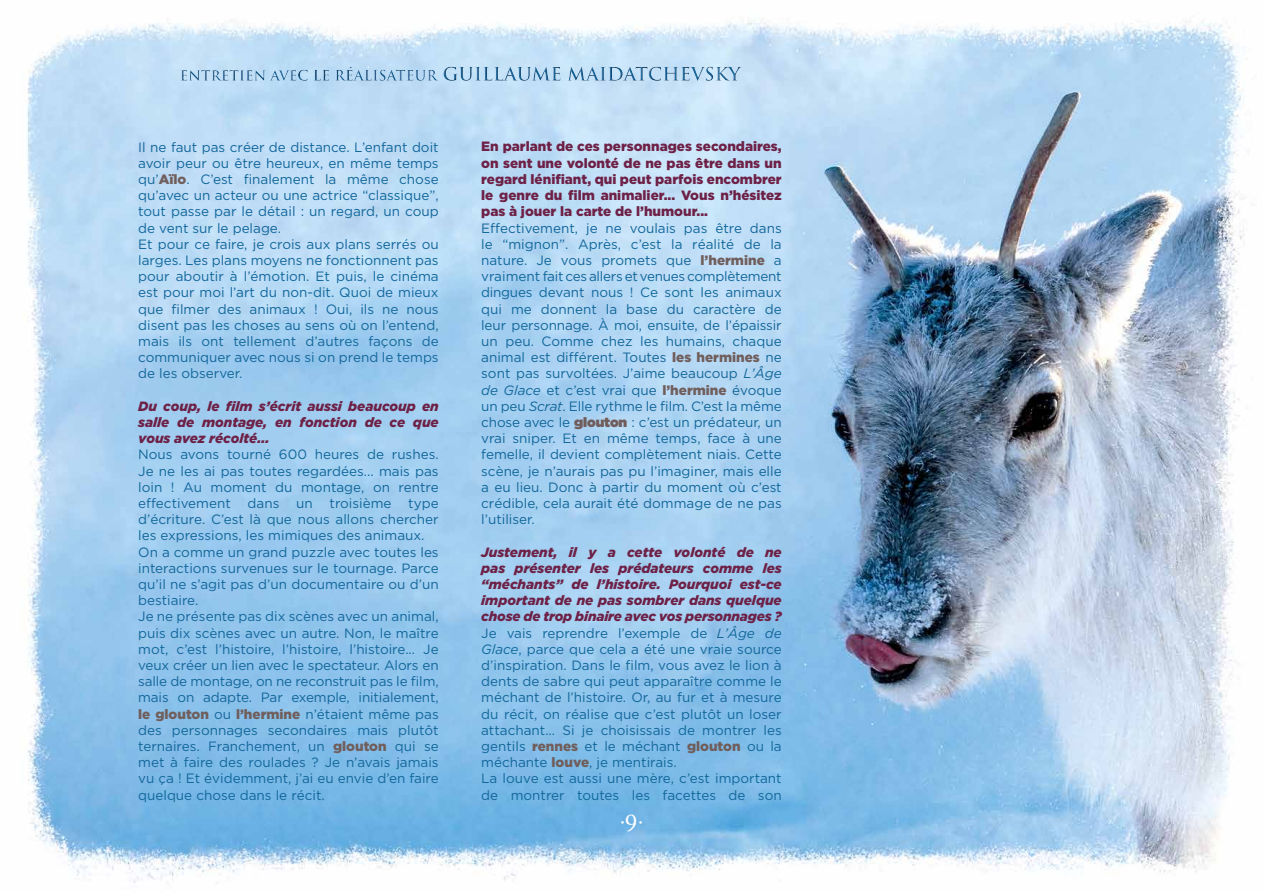
<style>
.page{position:relative;width:1263px;height:893px;background:#fff}
.page>*{position:absolute;margin:0;border:0;box-sizing:border-box;transform-origin:0 0}
.t1{font:19.5px "Portmanteau";color:#fff}
.t2{font:13.5px/16.2px "Gotham";color:#12679b}
.t3{font:900 13.5px/16.2px "Gotham";color:#6e2147;text-align:justify}
.t4{font:italic 900 13.5px/16.2px "Gotham";color:#6e2147;text-align:justify}
.s1{font-weight:900;color:#705e5c}
.s2{font-style:italic}
.s3{font-weight:900;font-style:italic;color:#6e2147}
</style>
<div class="page">
<img style="left:27px;top:21px;width:1224px;height:862px">
<img style="left:180px;top:80px;width:116px;height:1px">
<img style="left:180px;top:70px;width:116px;height:10px">
<img style="left:298px;top:67px;width:140px;height:14px">
<img style="left:443px;top:66px;width:298px;height:1px">
<img style="left:443px;top:80px;width:298px;height:1px">
<img style="left:443px;top:67px;width:298px;height:13px">
<p class="t2" style="left:138px;top:138px;width:302px">Il ne faut pas créer de distance. L’enfant doit avoir peur ou être heureux, en même temps qu’<span class="s1">Aïlo</span>. C’est finalement la même chose qu’avec un acteur ou une actrice “classique”, tout passe par le détail : un regard, un coup de vent sur le pelage.<br>Et pour ce faire, je crois aux plans serrés ou larges. Les plans moyens ne fonctionnent pas pour aboutir à l’émotion. Et puis, le cinéma est pour moi l’art du non-dit. Quoi de mieux que filmer des animaux ! Oui, ils ne nous disent pas les choses au sens où on l’entend, mais ils ont tellement d’autres façons de communiquer avec nous si on prend le temps de les observer.</p>
<p class="t4" style="left:138px;top:398px;width:302px">Du coup, le film s’écrit aussi beaucoup en salle de montage, en fonction de ce que vous avez récolté...</p>
<p class="t2" style="left:138px;top:446px;width:302px">Nous avons tourné 600 heures de rushes.<br>Je ne les ai pas toutes regardées... mais pas loin ! Au moment du montage, on rentre effectivement dans un troisième type d’écriture. C’est là que nous allons chercher les expressions, les mimiques des animaux.<br>On a comme un grand puzzle avec toutes les interactions survenues sur le tournage. Parce qu’il ne s’agit pas d’un documentaire ou d’un bestiaire.<br>Je ne présente pas dix scènes avec un animal, puis dix scènes avec un autre. Non, le maître mot, c’est l’histoire, l’histoire, l’histoire... Je veux créer un lien avec le spectateur. Alors en salle de montage, on ne reconstruit pas le film, mais on adapte. Par exemple, initialement, <span class="s1">le glouton</span> ou <span class="s1">l’hermine</span> n’étaient même pas des personnages secondaires mais plutôt ternaires. Franchement, un <span class="s1">glouton</span> qui se met à faire des roulades ? Je n’avais jamais vu ça ! Et évidemment, j’ai eu envie d’en faire quelque chose dans le récit.</p>
<p class="t3" style="left:481px;top:138px;width:302px">En parlant de ces personnages secondaires, on sent une volonté de ne pas être dans un regard lénifiant, qui peut parfois encombrer le genre du film animalier... Vous n’hésitez pas à jouer la carte de l’humour...</p>
<p class="t2" style="left:481px;top:219px;width:302px;text-align:justify">Effectivement, je ne voulais pas être dans le “mignon”. Après, c’est la réalité de la nature. Je vous promets que <span class="s1">l’hermine</span> a vraiment fait ces allers et venues complètement dingues devant nous ! Ce sont les animaux qui me donnent la base du caractère de leur personnage. À moi, ensuite, de l’épaissir un peu. Comme chez les humains, chaque animal est différent. Toutes <span class="s1">les hermines</span> ne sont pas survoltées. J’aime beaucoup <span class="s2">L’Âge de Glace</span> et c’est vrai que <span class="s1">l’hermine</span> évoque un peu <span class="s2">Scrat</span>. Elle rythme le film. C’est la même chose avec le <span class="s1">glouton</span> : c’est un prédateur, un vrai sniper. Et en même temps, face à une femelle, il devient complètement niais. Cette scène, je n’aurais pas pu l’imaginer, mais elle a eu lieu. Donc à partir du moment où c’est crédible, cela aurait été dommage de ne pas l’utiliser.</p>
<p class="t2" style="left:481px;top:543px;width:302px"><span class="s3">Justement, il y a cette volonté de ne pas présenter les prédateurs comme les “méchants” de l’histoire. Pourquoi est-ce important de ne pas sombrer dans quelque chose de trop binaire avec vos personnages ?<br></span>Je vais reprendre l’exemple de <span class="s2">L’Âge de Glace</span>, parce que cela a été une vraie source d’inspiration. Dans le film, vous avez le lion à dents de sabre qui peut apparaître comme le méchant de l’histoire. Or, au fur et à mesure du récit, on réalise que c’est plutôt un loser attachant... Si je choisissais de montrer les gentils <span class="s1">rennes</span> et le méchant <span class="s1">glouton</span> ou la méchante <span class="s1">louve</span>, je mentirais.<br>La louve est aussi une mère, c’est important de montrer toutes les facettes de son</p>
<h1 class="t1" style="left:620px;top:804px;width:24px">.9.</h1>
</div>
